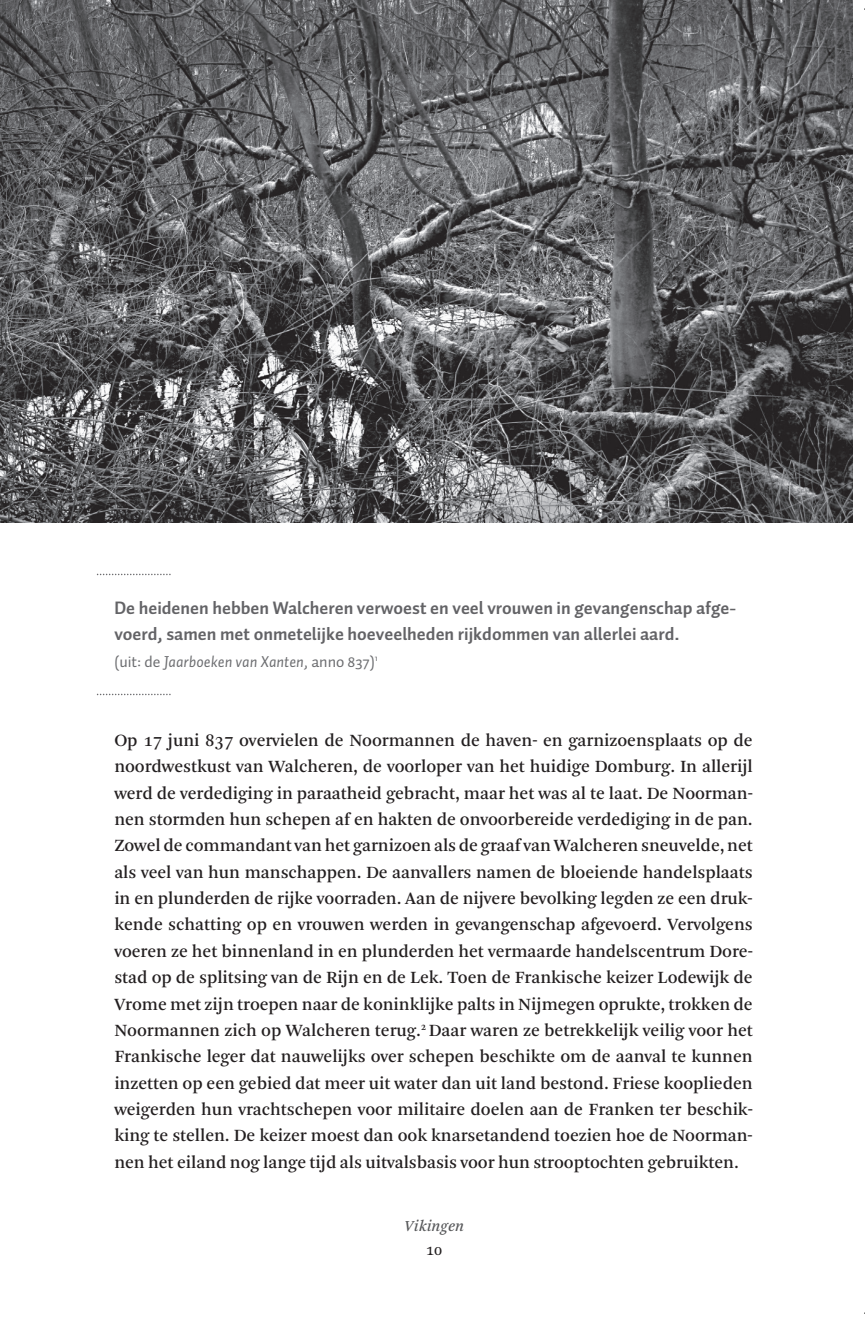
<style>
.page{position:relative;width:865px;height:1325px;background:#fff}
.page>*{position:absolute;margin:0;border:0;box-sizing:border-box;transform-origin:0 0}
.t1{font:18px/26.4px "Arnhem";letter-spacing:-.005em;color:#231f20;text-align:justify}
.t2{font:700 18px/26.4px "Auto 1";color:#636366}
.t3{font:italic 16px "Auto 1";color:#6c6d70}
.t4{font:italic 16px "Arnhem";color:#57585a}
.t5{font:16px "Quadraat Small Caps";color:#231f20}
.s1{font-style:normal}
</style>
<div class="page">
<img style="left:0;top:0;width:851px;height:522px">
<svg style="left:97px;top:574px;width:73px;height:1px"></svg>
<svg style="left:97px;top:694px;width:73px;height:1px"></svg>
<p class="t2" style="left:114px;top:594px;width:623px">De heidenen hebben Walcheren verwoest en veel vrouwen in gevangenschap afge&shy;voerd, samen met onmetelijke hoeveelheden rijkdommen van allerlei aard.</p>
<p class="t3" style="left:114px;top:651px;width:265px"><span class="s1">(uit: de</span> Jaarboeken van Xanten<span class="s1">, anno 837)</span><sup>1</sup></p>
<p class="t1" style="left:114px;top:727px;width:639px">Op 17 juni 837 overvielen de Noormannen de haven- en garnizoensplaats op de noordwestkust van Walcheren, de voorloper van het huidige Domburg. In allerijl werd de verdediging in paraatheid gebracht, maar het was al te laat. De Noorman&shy;nen stormden hun schepen af en hakten de onvoorbereide verdediging in de pan.<br>Zowel de commandant van het garnizoen als de graaf van Walcheren sneuvelde, net als veel van hun manschappen. De aanvallers namen de bloeiende handelsplaats in en plunderden de rijke voorraden. Aan de nijvere bevolking legden ze een druk&shy;kende schatting op en vrouwen werden in gevangenschap afgevoerd. Vervolgens voeren ze het binnenland in en plunderden het vermaarde handelscentrum Dore&shy;stad op de splitsing van de Rijn en de Lek. Toen de Frankische keizer Lodewijk de Vrome met zijn troepen naar de koninklijke palts in Nijmegen oprukte, trokken de Noormannen zich op Walcheren terug.<sup>2</sup> Daar waren ze betrekkelijk veilig voor het Frankische leger dat nauwelijks over schepen beschikte om de aanval te kunnen inzetten op een gebied dat meer uit water dan uit land bestond. Friese kooplieden weigerden hun vrachtschepen voor militaire doelen aan de Franken ter beschik&shy;king te stellen. De keizer moest dan ook knarsetandend toezien hoe de Noorman&shy;nen het eiland nog lange tijd als uitvalsbasis voor hun strooptochten gebruikten.</p>
<p class="t4" style="left:404px;top:1217px;width:61px">Vikingen</p>
<p class="t5" style="left:426px;top:1241px;width:18px">10</p>
</div>
